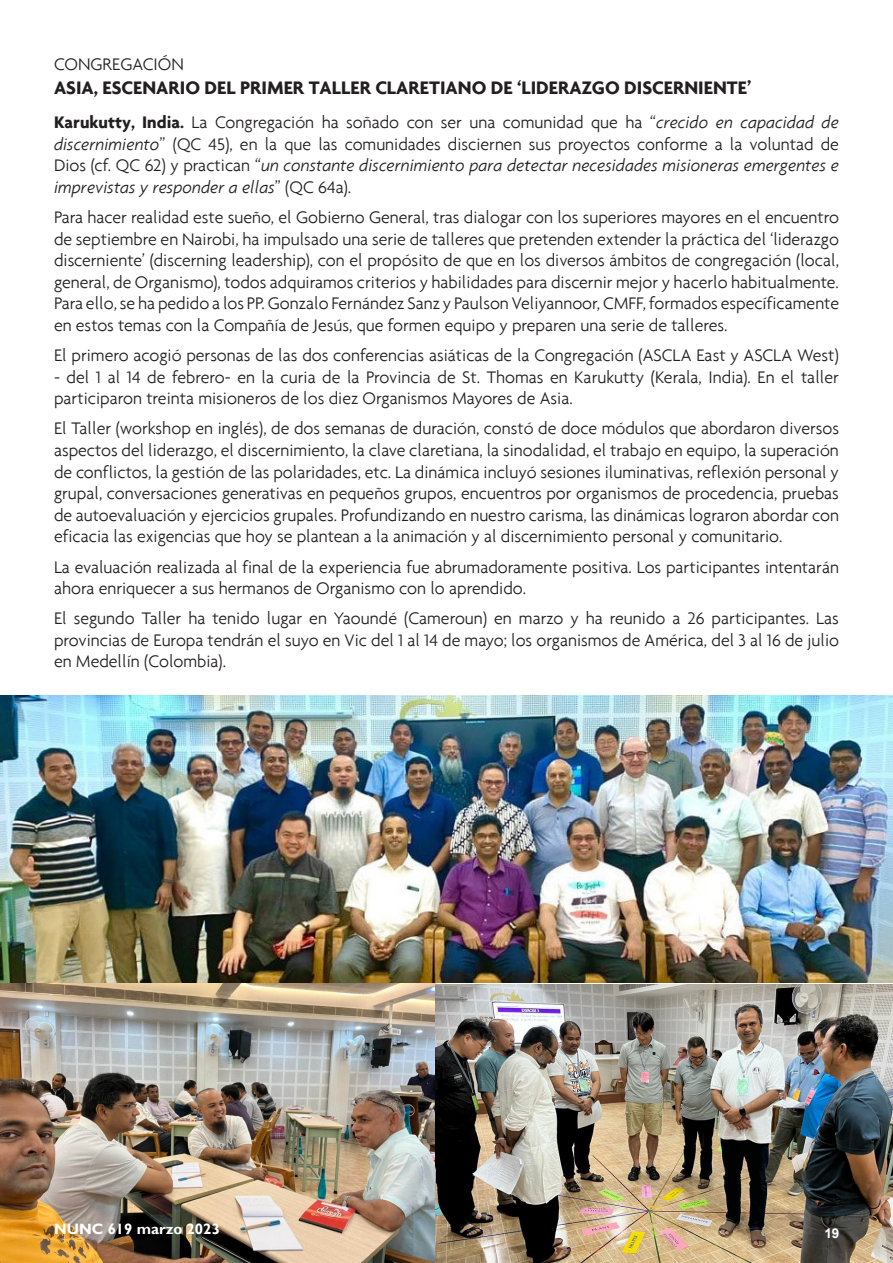
<style>
.page{position:relative;width:893px;height:1263px;background:#fff}
.page>*{position:absolute;margin:0;border:0;box-sizing:border-box;transform-origin:0 0}
.Pamagat{font:700 19.5px "Agenda";color:#231f20}
.Katawan{font:300 18px/21.6px "Agenda";color:#231f20;text-align:justify}
.Pangkat{font:300 18px "Agenda";color:#231f20}
.t1{font:700 15px "Gill Sans";color:#fff}
.t2{font:700 13.5px "Arial";color:#fff}
.s1{font-weight:700}
.s2{font-style:italic}
.s3{font-weight:400;font-style:italic}
</style>
<div class="page">
<hr style="left:0;top:227px;width:1px;height:1036px;background:#b7b6c9">
<img style="left:0;top:695px;width:893px;height:568px">
<p class="Pangkat" style="left:54px;top:54px;width:131px">CONGREGACIÓN</p>
<p class="Pamagat" style="left:54px;top:76px;width:699px">ASIA, ESCENARIO DEL PRIMER TALLER CLARETIANO DE ‘LIDERAZGO DISCERNIENTE’</p>
<p class="Katawan" style="left:54px;top:111px;width:786px"><span class="s1">Karukutty, India.</span> La Congregación ha soñado con ser una comunidad que ha “<span class="s2">crecido en capacidad de discernimiento</span>” (QC 45), en la que las comunidades disciernen sus proyectos conforme a la voluntad de Dios (cf. QC 62) y practican “<span class="s2">un constante discernimiento para de</span><span class="s3">t</span><span class="s2">ectar necesidades misioneras emergentes e imprevistas y responder a ellas</span>” (QC 64a).</p>
<p class="Katawan" style="left:54px;top:206px;width:787px">Para hacer realidad este sueño, el Gobierno General, tras dialogar con los superiores mayores en el encuentro de septiembre en Nairobi, ha impulsado una serie de talleres que pretenden extender la práctica del ‘liderazgo discerniente’ (discerning leadership), con el propósito de que en los diversos ámbitos de congregación (local, general, de Organismo), todos adquiramos criterios y habilidades para discernir mejor y hacerlo habitualmente.<br>Para ello, se ha pedido a los PP. Gonzalo Fernández Sanz y Paulson Veliyannoor, CMFF, formados específicamente en estos temas con la Compañía de Jesús, que formen equipo y preparen una serie de talleres.</p>
<p class="Katawan" style="left:54px;top:344px;width:786px">El primero acogió personas de las dos conferencias asiáticas de la Congregación (ASCLA East y ASCLA West)</p>
<p class="Katawan" style="left:54px;top:366px;width:786px">- del 1 al 14 de febrero- en la curia de la Provincia de St. Thomas en Karukutty (Kerala, India). En el taller participaron treinta misioneros de los diez Organismos Mayores de Asia.</p>
<p class="Katawan" style="left:54px;top:418px;width:786px">El Taller (workshop en inglés), de dos semanas de duración, constó de doce módulos que abordaron diversos aspectos del liderazgo, el discernimiento, la clave claretiana, la sinodalidad, el trabajo en equipo, la superación de conflictos, la gestión de las polaridades, etc. La dinámica incluyó sesiones iluminativas, reflexión personal y grupal, conversaciones generativas en pequeños grupos, encuentros por organismos de procedencia, pruebas de autoevaluación y ejercicios grupales. Profundizando en nuestro carisma, las dinámicas lograron abordar con eficacia las exigencias que hoy se plantean a la animación y al discernimiento personal y comunitario.</p>
<p class="Katawan" style="left:54px;top:556px;width:786px">La evaluación realizada al final de la experiencia fue abrumadoramente positiva. Los participantes intentarán ahora enriquecer a sus hermanos de Organismo con lo aprendido.</p>
<p class="Katawan" style="left:54px;top:607px;width:787px">El segundo Taller ha tenido lugar en Yaoundé (Cameroun) en marzo y ha reunido a 26 participantes. Las provincias de Europa tendrán el suyo en Vic del 1 al 14 de mayo; los organismos de América, del 3 al 16 de julio en Medellín (Colombia).</p>
<p class="t1" style="left:54px;top:1220px;width:167px">NUNC 619 marzo 2023</p>
<p class="t2" style="left:824px;top:1224px;width:17px">19</p>
</div>
